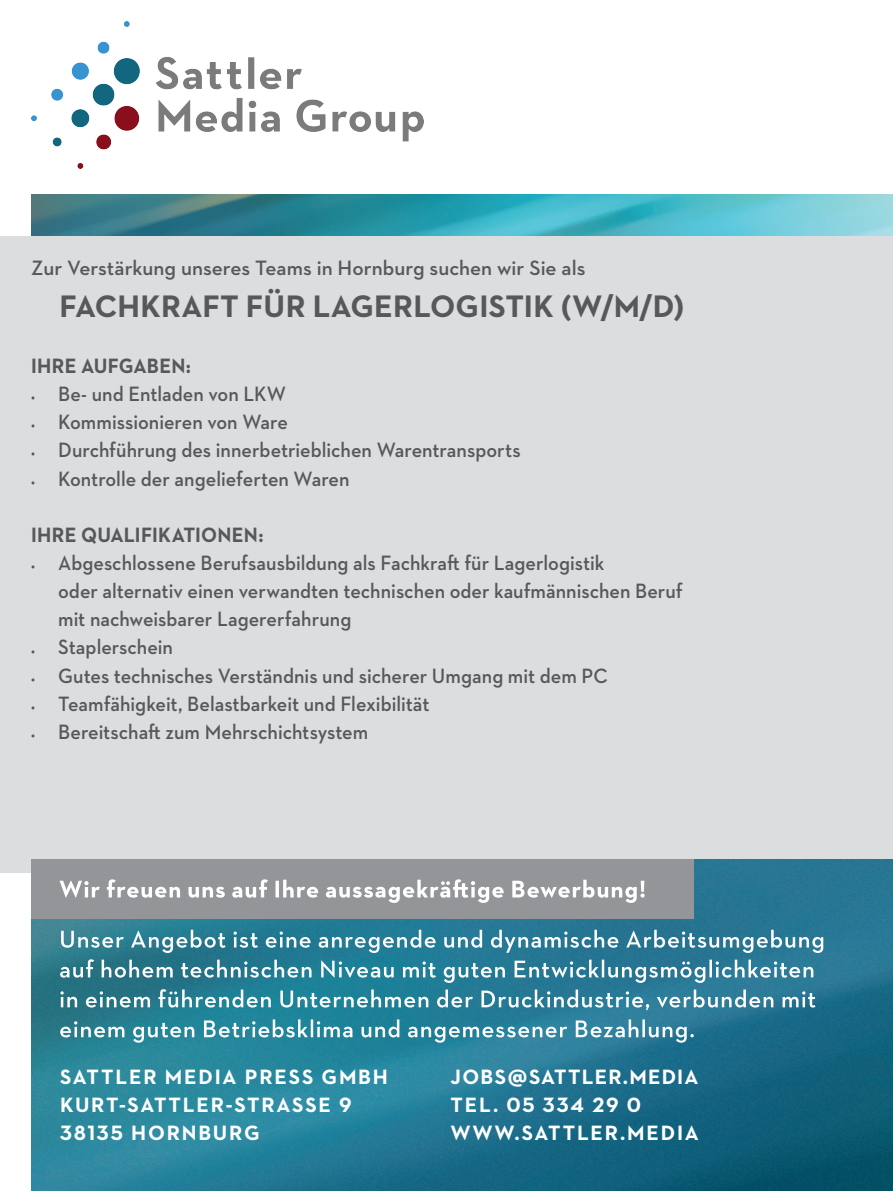
<style>
.page{position:relative;width:893px;height:1191px;background:#fff}
.page>*{position:absolute;margin:0;border:0;box-sizing:border-box;transform-origin:0 0}
.t1{font:700 31.65px "Neutraface 2 Text";letter-spacing:.005em;color:#57585a}
.t2{font:600 21.15px/28.2px "Neutraface 2 Text";color:#57585a;scale:.95 1}
.t3{font:700 21.15px/28.2px "Neutraface 2 Text";letter-spacing:.085em;color:#fff}
.t4{font:600 21.15px "Neutraface 2 Text";color:#57585a}
.t5{font:700 21.15px "Neutraface 2 Text";letter-spacing:.01em;color:#57585a;scale:.95 1}
.s1{font-size:15px}
</style>
<div class="page">
<img style="left:31px;top:194px;width:862px;height:43px">
<div style="left:0;top:237px;width:893px;height:636px;background:#dcdddf"></div>
<img style="left:31px;top:859px;width:862px;height:331px">
<div style="left:31px;top:859px;width:662px;height:60px;background:#939598"></div>
<svg style="left:60px;top:879px;width:585px;height:24px"></svg>
<svg style="left:60px;top:1019px;width:634px;height:23px;background:#539bae"></svg>
<svg style="left:60px;top:989px;width:755px;height:21px;background:#5498ab"></svg>
<svg style="left:60px;top:959px;width:753px;height:24px;background:#4f93a7"></svg>
<svg style="left:61px;top:929px;width:762px;height:24px;background:#5093a8"></svg>
<img style="left:31px;top:21px;width:393px;height:148px">
<p class="t4" style="left:31px;top:254px;width:556px">Zur Verstärkung unseres Teams in Hornburg suchen wir Sie als</p>
<h1 class="t1" style="left:59px;top:286px;width:627px">FACHKRAFT FÜR LAGERLOGISTIK (W/M/D)</h1>
<p class="t5" style="left:31px;top:352px;width:170px">IHRE AUFGABEN:</p>
<p class="t2" style="left:31px;top:379px;width:270px"><span class="s1">•</span> Be- und Entladen von LKW</p>
<p class="t2" style="left:31px;top:408px;width:272px"><span class="s1">•</span> Kommissionieren von Ware</p>
<p class="t2" style="left:31px;top:436px;width:517px"><span class="s1">•</span> Durchführung des innerbetrieblichen Warentransports</p>
<p class="t2" style="left:31px;top:464px;width:337px"><span class="s1">•</span> Kontrolle der angelieferten Waren</p>
<p class="t5" style="left:31px;top:521px;width:246px">IHRE QUALIFIKATIONEN:</p>
<p class="t2" style="left:58px;top:548px;width:659px;text-indent:-27px"><span class="s1">•</span> Abgeschlossene Berufsausbildung als Fachkraft für Lagerlogistik<br>oder alternativ einen verwandten technischen oder kaufmännischen Beruf mit nachweisbarer Lagererfahrung</p>
<p class="t2" style="left:31px;top:633px;width:151px"><span class="s1">•</span> Staplerschein</p>
<p class="t2" style="left:31px;top:661px;width:608px"><span class="s1">•</span> Gutes technisches Verständnis und sicherer Umgang mit dem PC</p>
<p class="t2" style="left:31px;top:689px;width:421px"><span class="s1">•</span> Teamfähigkeit, Belastbarkeit und Flexibilität</p>
<p class="t2" style="left:31px;top:717px;width:356px"><span class="s1">•</span> Bereitschaft zum Mehrschichtsystem</p>
<p class="t3" style="left:60px;top:1062px;width:329px">SATTLER MEDIA PRESS GMBH<br>KURT-SATTLER-STRASSE 9<br>38135 HORNBURG</p>
<p class="t3" style="left:451px;top:1062px;width:250px">JOBS@SATTLER.MEDIA<br>TEL. 05 334 29 0<br>WWW.SATTLER.MEDIA</p>
</div>
